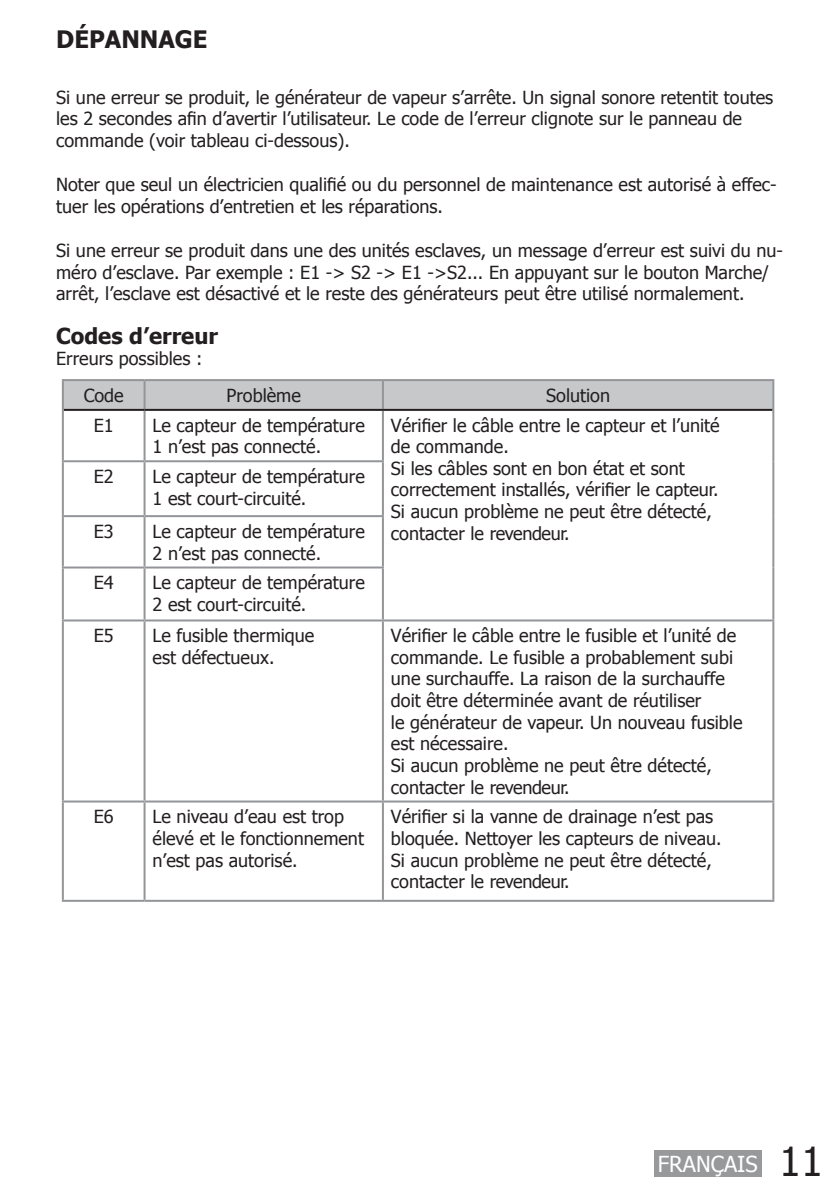
<style>
.page{position:relative;width:840px;height:1191px;background:#fff}
.page>*{position:absolute;margin:0;border:0;box-sizing:border-box;transform-origin:0 0}
.t1{font:700 24px "Tahoma";color:#231f20}
.t2{font:700 22px "Tahoma";color:#231f20}
.t3{font:22px "Tahoma";color:#fff}
.Table_Paragraph{font:18px/21.6px "Tahoma";color:#231f20}
.Body{font:18px/21.6px "Tahoma";color:#231f20}
.s1{font-size:40px;color:#231f20}
</style>
<div class="page">
<div style="left:653px;top:1150px;width:108px;height:27px;background:#97999b"></div>
<div style="left:64px;top:381px;width:707px;height:28px;background:#c7c8ca"></div>
<hr style="left:62px;top:379px;width:82px;height:2px;background:#939598">
<hr style="left:62px;top:381px;width:2px;height:29px;background:#939598">
<hr style="left:144px;top:379px;width:238px;height:2px;background:#939598">
<hr style="left:143px;top:381px;width:2px;height:28px;background:#939598">
<hr style="left:382px;top:379px;width:391px;height:2px;background:#939598">
<hr style="left:381px;top:381px;width:2px;height:28px;background:#939598">
<hr style="left:771px;top:381px;width:2px;height:29px;background:#939598">
<hr style="left:62px;top:410px;width:2px;height:50px;background:#939598">
<hr style="left:143px;top:411px;width:2px;height:49px;background:#939598">
<hr style="left:381px;top:411px;width:2px;height:49px;background:#939598">
<hr style="left:771px;top:410px;width:2px;height:51px;background:#939598">
<hr style="left:62px;top:460px;width:82px;height:2px;background:#939598">
<hr style="left:62px;top:462px;width:2px;height:53px;background:#939598">
<hr style="left:144px;top:460px;width:239px;height:2px;background:#939598">
<hr style="left:143px;top:462px;width:2px;height:53px;background:#939598">
<hr style="left:381px;top:462px;width:2px;height:53px;background:#939598">
<hr style="left:771px;top:461px;width:2px;height:55px;background:#939598">
<hr style="left:62px;top:515px;width:82px;height:2px;background:#939598">
<hr style="left:62px;top:517px;width:2px;height:49px;background:#939598">
<hr style="left:144px;top:515px;width:239px;height:2px;background:#939598">
<hr style="left:143px;top:517px;width:2px;height:49px;background:#939598">
<hr style="left:381px;top:517px;width:2px;height:49px;background:#939598">
<hr style="left:771px;top:516px;width:2px;height:51px;background:#939598">
<hr style="left:62px;top:566px;width:82px;height:2px;background:#939598">
<hr style="left:62px;top:568px;width:2px;height:51px;background:#939598">
<hr style="left:144px;top:566px;width:239px;height:2px;background:#939598">
<hr style="left:143px;top:568px;width:2px;height:51px;background:#939598">
<hr style="left:381px;top:568px;width:2px;height:51px;background:#939598">
<hr style="left:771px;top:567px;width:2px;height:52px;background:#939598">
<hr style="left:62px;top:619px;width:82px;height:2px;background:#939598">
<hr style="left:62px;top:621px;width:2px;height:179px;background:#939598">
<hr style="left:144px;top:619px;width:238px;height:2px;background:#939598">
<hr style="left:143px;top:621px;width:2px;height:179px;background:#939598">
<hr style="left:382px;top:619px;width:391px;height:2px;background:#939598">
<hr style="left:381px;top:621px;width:2px;height:179px;background:#939598">
<hr style="left:771px;top:621px;width:2px;height:179px;background:#939598">
<hr style="left:62px;top:800px;width:82px;height:2px;background:#939598">
<hr style="left:62px;top:802px;width:2px;height:97px;background:#939598">
<hr style="left:144px;top:800px;width:238px;height:2px;background:#939598">
<hr style="left:143px;top:802px;width:2px;height:97px;background:#939598">
<hr style="left:382px;top:800px;width:391px;height:2px;background:#939598">
<hr style="left:381px;top:802px;width:2px;height:97px;background:#939598">
<hr style="left:771px;top:802px;width:2px;height:97px;background:#939598">
<hr style="left:62px;top:899px;width:82px;height:2px;background:#939598">
<hr style="left:144px;top:899px;width:238px;height:2px;background:#939598">
<hr style="left:382px;top:899px;width:391px;height:2px;background:#939598">
<hr style="left:64px;top:409px;width:80px;height:2px;background:#231f20">
<hr style="left:144px;top:409px;width:238px;height:2px;background:#231f20">
<hr style="left:382px;top:409px;width:389px;height:2px;background:#231f20">
<h1 class="t1" style="left:56px;top:23px;width:153px">DÉPANNAGE</h1>
<p class="Body" style="left:56px;top:86px;width:718px">Si une erreur se produit, le générateur de vapeur s’arrête. Un signal sonore retentit toutes les 2 secondes afin d’avertir l’utilisateur. Le code de l’erreur clignote sur le panneau de commande (voir tableau ci-dessous).</p>
<p class="Body" style="left:56px;top:173px;width:721px">Noter que seul un électricien qualifié ou du personnel de maintenance est autorisé à effec&shy;tuer les opérations d’entretien et les réparations.</p>
<p class="Body" style="left:56px;top:239px;width:728px">Si une erreur se produit dans une des unités esclaves, un message d’erreur est suivi du nu&shy;méro d’esclave. Par exemple : E1 -&gt; S2 -&gt; E1 -&gt;S2... En appuyant sur le bouton Marche/ arrêt, l’esclave est désactivé et le reste des générateurs peut être utilisé normalement.</p>
<h2 class="t2" style="left:56px;top:320px;width:163px">Codes d’erreur</h2>
<p class="Body" style="left:56px;top:347px;width:148px">Erreurs possibles :</p>
<p class="Table_Paragraph" style="left:84px;top:384px;width:42px">Code</p>
<p class="Table_Paragraph" style="left:226px;top:384px;width:76px">Problème</p>
<p class="Table_Paragraph" style="left:546px;top:384px;width:65px">Solution</p>
<p class="Table_Paragraph" style="left:94px;top:413px;width:21px">E1</p>
<p class="Table_Paragraph" style="left:152px;top:413px;width:214px">Le capteur de température<br>1 n’est pas connecté.</p>
<p class="Table_Paragraph" style="left:390px;top:413px;width:330px">Vérifier le câble entre le capteur et l’unité de commande.</p>
<p class="Table_Paragraph" style="left:390px;top:457px;width:329px">Si les câbles sont en bon état et sont correctement installés, vérifier le capteur.</p>
<p class="Table_Paragraph" style="left:390px;top:500px;width:322px">Si aucun problème ne peut être détecté, contacter le revendeur.</p>
<p class="Table_Paragraph" style="left:94px;top:465px;width:21px">E2</p>
<p class="Table_Paragraph" style="left:152px;top:465px;width:214px">Le capteur de température<br>1 est court-circuité.</p>
<p class="Table_Paragraph" style="left:94px;top:520px;width:21px">E3</p>
<p class="Table_Paragraph" style="left:152px;top:520px;width:214px">Le capteur de température<br>2 n’est pas connecté.</p>
<p class="Table_Paragraph" style="left:94px;top:571px;width:21px">E4</p>
<p class="Table_Paragraph" style="left:152px;top:571px;width:214px">Le capteur de température<br>2 est court-circuité.</p>
<p class="Table_Paragraph" style="left:94px;top:624px;width:21px">E5</p>
<p class="Table_Paragraph" style="left:152px;top:624px;width:163px">Le fusible thermique est défectueux.</p>
<p class="Table_Paragraph" style="left:390px;top:624px;width:353px">Vérifier le câble entre le fusible et l’unité de commande. Le fusible a probablement subi une surchauffe. La raison de la surchauffe doit être déterminée avant de réutiliser<br>le générateur de vapeur. Un nouveau fusible est nécessaire.</p>
<p class="Table_Paragraph" style="left:390px;top:753px;width:322px">Si aucun problème ne peut être détecté, contacter le revendeur.</p>
<p class="Table_Paragraph" style="left:94px;top:805px;width:21px">E6</p>
<p class="Table_Paragraph" style="left:152px;top:805px;width:213px">Le niveau d’eau est trop élevé et le fonctionnement n’est pas autorisé.</p>
<p class="Table_Paragraph" style="left:390px;top:805px;width:332px">Vérifier si la vanne de drainage n’est pas bloquée. Nettoyer les capteurs de niveau.</p>
<p class="Table_Paragraph" style="left:390px;top:848px;width:322px">Si aucun problème ne peut être détecté, contacter le revendeur.</p>
<p class="t3" style="left:657px;top:1149px;width:166px">FRANÇAIS <span class="s1">11</span></p>
</div>
